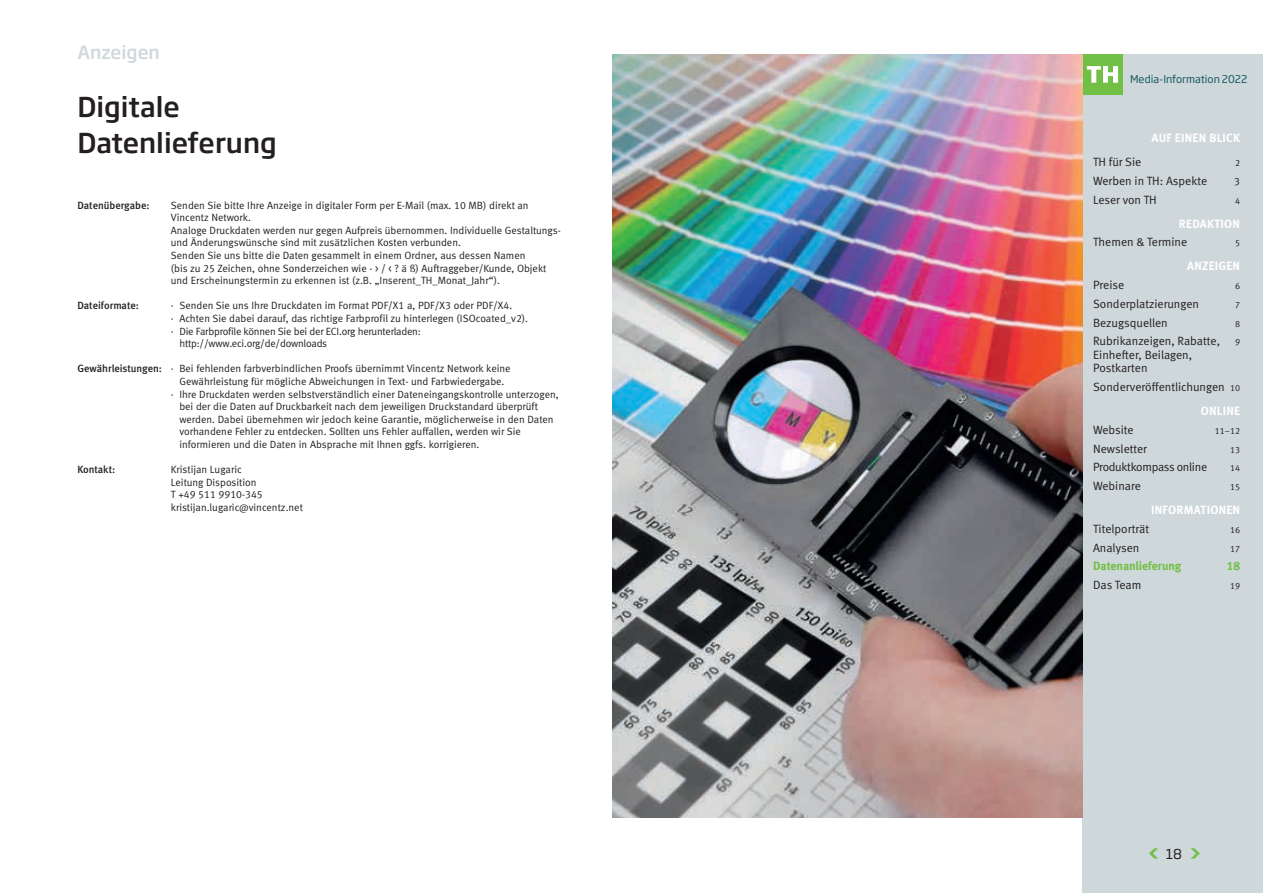
<style>
.page{position:relative;width:1263px;height:893px;background:#fff}
.page>*{position:absolute;margin:0;border:0;box-sizing:border-box;transform-origin:0 0}
.t1{font:500 27px/36px "Soho Gothic Pro";color:#231f20}
.t2{font:700 19.5px "Soho Gothic Pro";color:#71bf44}
.t3{font:500 18px "Soho Gothic Pro";color:#d1d9dc}
.t4{font:12px/13.5px "Meta Normal LF";color:#231f20}
.t5{font:12px "Meta Bold LF";letter-spacing:.02em;color:#fff}
.t6{font:12px "Meta Normal LF";letter-spacing:-.025em;color:#231f20}
.t7{font:12px "Meta Bold LF";color:#71bf44}
.t8{font:10.5px/12.6px "Meta Normal LF";color:#231f20}
.t9{font:10.5px "Meta Normal LF";letter-spacing:-.02em;color:#231f20}
.t10{font:10.5px "Meta Medium LF";color:#231f20}
.t11{font:10.5px "Soho Gothic Pro";color:#165a5f}
.t12{font:9px "Meta Normal LF";color:#231f20}
.s1{font-family:"Meta Medium LF"}
.s2{font-size:9px}
.s3{font-weight:400;font-size:13.5px;color:#231f20}
</style>
<div class="page">
<div style="left:1082px;top:54px;width:181px;height:839px;background:#ced7da"></div>
<div style="left:1082px;top:54px;width:41px;height:41px;background:#71bf44"></div>
<svg style="left:1087px;top:66px;width:31px;height:17px"></svg>
<img style="left:612px;top:54px;width:470px;height:764px">
<h3 class="t3" style="left:77px;top:38px;width:84px">Anzeigen</h3>
<h1 class="t1" style="left:77px;top:87px;width:201px">Digitale<br>Datenlieferung</h1>
<p class="t10" style="left:77px;top:199px;width:74px">Datenübergabe:</p>
<p class="t8" style="left:171px;top:198px;width:391px">Senden Sie bitte Ihre Anzeige in digitaler Form per E-Mail (max. 10 MB) direkt an Vincentz Network.<br>Analoge Druckdaten werden nur gegen Aufpreis übernommen. Individuelle Gestaltungs&shy;und Änderungswünsche sind mit zusätzlichen Kosten verbunden.<br>Senden Sie uns bitte die Daten gesammelt in einem Ordner, aus dessen Namen<br>(bis zu 25 Zeichen, ohne Sonderzeichen wie - &gt; / &lt; ? ä ß) Auftraggeber/Kunde, Objekt und Erscheinungstermin zu erkennen ist (z.B. „Inserent_TH_Monat_Jahr“).</p>
<p class="t10" style="left:77px;top:300px;width:63px">Dateiformate:</p>
<p class="t8" style="left:171px;top:299px;width:343px">· Senden Sie uns Ihre Druckdaten im Format PDF/X1 a, PDF/X3 oder PDF/X4.</p>
<p class="t8" style="left:171px;top:312px;width:359px">· Achten Sie dabei darauf, das richtige Farbprofil zu hinterlegen (ISOcoated_v2).</p>
<p class="t9" style="left:171px;top:325px;width:251px">· Die Farbprofile können Sie bei der ECI.org herunterladen:</p>
<p class="t9" style="left:179px;top:337px;width:149px">http://www.eci.org/de/downloads</p>
<p class="t8" style="left:77px;top:362px;width:435px"><span class="s1">Gewährleistungen:</span> · Bei fehlenden farbverbindlichen Proofs übernimmt Vincentz Network keine</p>
<p class="t8" style="left:179px;top:375px;width:327px">Gewährleistung für mögliche Abweichungen in Text- und Farbwiedergabe.</p>
<p class="t8" style="left:171px;top:387px;width:389px">· Ihre Druckdaten werden selbstverständlich einer Dateneingangskontrolle unterzogen,</p>
<p class="t8" style="left:179px;top:400px;width:360px">bei der die Daten auf Druckbarkeit nach dem jeweiligen Druckstandard überprüft</p>
<p class="t8" style="left:179px;top:413px;width:376px">werden. Dabei übernehmen wir jedoch keine Garantie, möglicherweise in den Daten</p>
<p class="t8" style="left:179px;top:425px;width:343px">vorhandene Fehler zu entdecken. Sollten uns Fehler auffallen, werden wir Sie</p>
<p class="t8" style="left:179px;top:438px;width:302px">informieren und die Daten in Absprache mit Ihnen ggfs. korrigieren.</p>
<p class="t10" style="left:77px;top:463px;width:39px">Kontakt:</p>
<p class="t8" style="left:171px;top:463px;width:133px">Kristijan Lugaric<br>Leitung Disposition<br>T +49 511 9910-345 kristijan.lugaric@vincentz.net</p>
<p class="t11" style="left:1130px;top:71px;width:119px">Media-Information 2022</p>
<p class="t5" style="left:1152px;top:131px;width:90px">AUF EINEN BLICK</p>
<p class="t4" style="left:1093px;top:155px;width:50px">TH für Sie</p>
<p class="t12" style="left:1235px;top:158px;width:7px">2</p>
<p class="t4" style="left:1093px;top:174px;width:116px">Werben in TH: Aspekte</p>
<p class="t8" style="left:1234px;top:175px;width:7px">3</p>
<p class="t4" style="left:1093px;top:193px;width:65px">Leser von TH</p>
<p class="t12" style="left:1235px;top:195px;width:7px">4</p>
<p class="t5" style="left:1179px;top:216px;width:63px">REDAKTION</p>
<p class="t4" style="left:1093px;top:235px;width:96px">Themen &amp; Termine</p>
<p class="t12" style="left:1235px;top:238px;width:7px">5</p>
<p class="t5" style="left:1187px;top:259px;width:54px">ANZEIGEN</p>
<p class="t4" style="left:1093px;top:278px;width:33px">Preise</p>
<p class="t12" style="left:1235px;top:281px;width:7px">6</p>
<p class="t4" style="left:1093px;top:297px;width:107px">Sonderplatzierungen</p>
<p class="t12" style="left:1235px;top:300px;width:7px">7</p>
<p class="t4" style="left:1093px;top:316px;width:76px">Bezugsquellen</p>
<p class="t12" style="left:1235px;top:318px;width:7px">8</p>
<p class="t4" style="left:1093px;top:334px;width:128px">Rubrikanzeigen, Rabatte,</p>
<p class="t12" style="left:1235px;top:337px;width:7px">9</p>
<p class="t4" style="left:1093px;top:348px;width:101px">Einhefter, Beilagen,<br>Postkarten</p>
<p class="t4" style="left:1093px;top:380px;width:149px">Sonderveröffentlichungen <span class="s2">10</span></p>
<p class="t5" style="left:1201px;top:404px;width:41px">ONLINE</p>
<p class="t4" style="left:1093px;top:423px;width:42px">Website</p>
<p class="t12" style="left:1215px;top:426px;width:27px">11–12</p>
<p class="t4" style="left:1093px;top:442px;width:55px">Newsletter</p>
<p class="t12" style="left:1230px;top:444px;width:12px">13</p>
<p class="t6" style="left:1093px;top:460px;width:116px">Produktkompass online</p>
<p class="t12" style="left:1230px;top:463px;width:12px">14</p>
<p class="t4" style="left:1093px;top:479px;width:49px">Webinare</p>
<p class="t12" style="left:1230px;top:482px;width:12px">15</p>
<p class="t5" style="left:1151px;top:503px;width:90px">INFORMATIONEN</p>
<p class="t4" style="left:1093px;top:522px;width:58px">Titelporträt</p>
<p class="t12" style="left:1230px;top:525px;width:12px">16</p>
<p class="t4" style="left:1093px;top:541px;width:48px">Analysen</p>
<p class="t12" style="left:1230px;top:543px;width:12px">17</p>
<p class="t7" style="left:1093px;top:559px;width:90px">Datenanlieferung</p>
<p class="t7" style="left:1227px;top:559px;width:15px">18</p>
<p class="t4" style="left:1093px;top:578px;width:50px">Das Team</p>
<p class="t12" style="left:1230px;top:581px;width:12px">19</p>
<h2 class="t2" style="left:1147px;top:838px;width:56px">&lt;<span class="s3">18</span> &gt;</h2>
</div>
